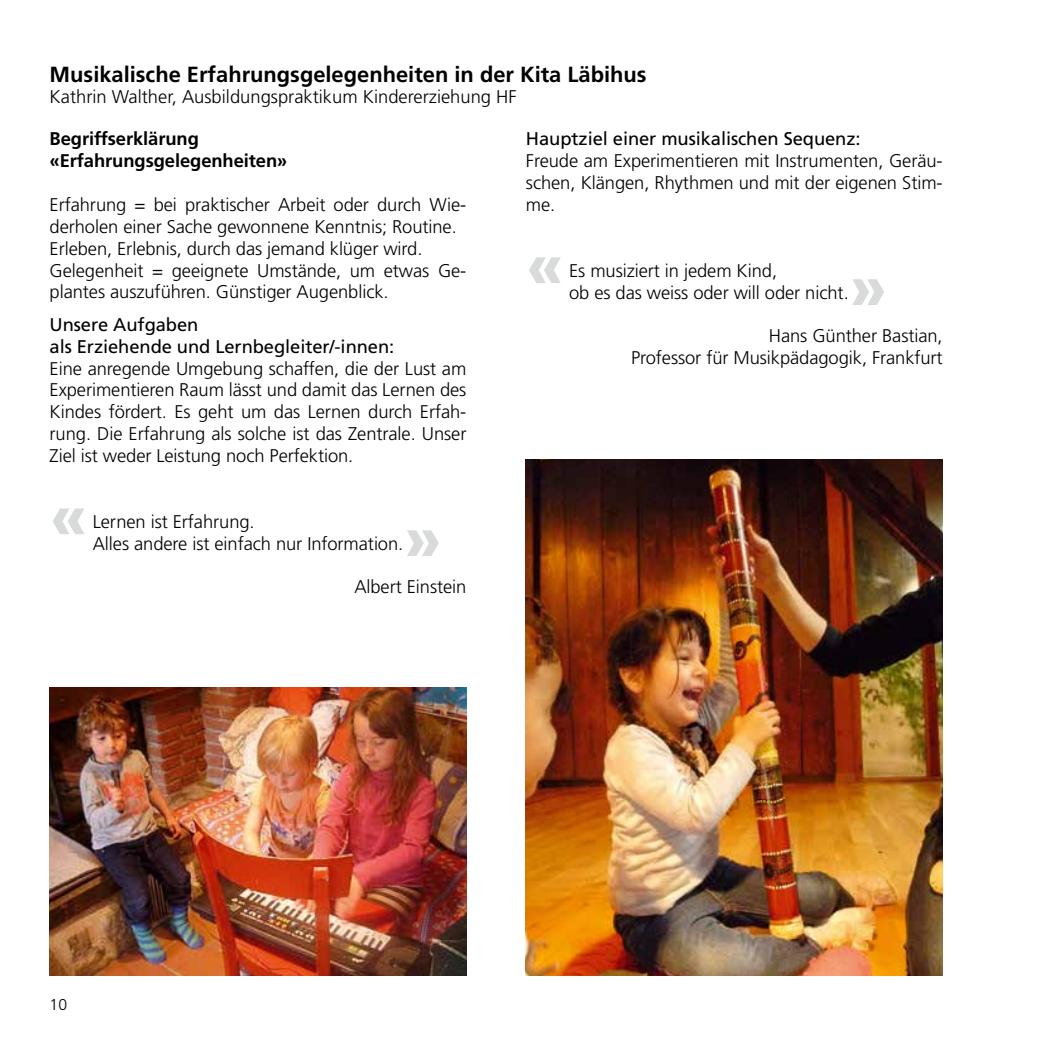
<style>
.page{position:relative;width:1042px;height:1042px;background:#fff}
.page>*{position:absolute;margin:0;border:0;box-sizing:border-box;transform-origin:0 0}
.t1{font:900 63px "Frutiger";color:#d9dada}
.t2{font:700 21.88px "Frutiger";color:#000}
.t3{font:300 18.38px/21.9px "Frutiger";letter-spacing:-.005em;color:#000}
.t4{font:18.38px/21.9px "Frutiger";letter-spacing:-.005em;color:#000}
.t5{font:700 18.38px/21.9px "Frutiger";letter-spacing:-.005em;color:#000}
.t6{font:300 15.75px "Frutiger";color:#000}
</style>
<div class="page">
<img style="left:50px;top:688px;width:416px;height:287px">
<img style="left:526px;top:459px;width:417px;height:516px">
<p class="t2" style="left:50px;top:61px;width:598px">Musikalische Erfahrungsgelegenheiten in der Kita Läbihus</p>
<p class="t3" style="left:50px;top:86px;width:468px">Kathrin Walther, Ausbildungspraktikum Kindererziehung HF</p>
<p class="t5" style="left:50px;top:128px;width:239px">Begriffserklärung «Erfahrungsgelegenheiten»</p>
<p class="t3" style="left:50px;top:194px;width:418px">Erfahrung = bei praktischer Arbeit oder durch Wie&shy;derholen einer Sache gewonnene Kenntnis; Routine.<br>Erleben, Erlebnis, durch das jemand klüger wird.<br>Gelegenheit = geeignete Umstände, um etwas Ge&shy;plantes auszuführen. Günstiger Augenblick.</p>
<p class="t4" style="left:50px;top:313px;width:346px">Unsere Aufgaben<br>als Erziehende und Lernbegleiter/-innen:</p>
<p class="t3" style="left:50px;top:357px;width:418px;text-align:justify">Eine anregende Umgebung schaffen, die der Lust am Experimentieren Raum lässt und damit das Lernen des Kindes fördert. Es geht um das Lernen durch Erfah&shy;rung. Die Erfahrung als solche ist das Zentrale. Unser Ziel ist weder Leistung noch Perfektion.</p>
<h1 class="t1" style="left:50px;top:478px;width:40px">«</h1>
<p class="t3" style="left:93px;top:510px;width:312px">Lernen ist Erfahrung.<br>Alles andere ist einfach nur Information.</p>
<h1 class="t1" style="left:403px;top:500px;width:40px">»</h1>
<p class="t3" style="left:354px;top:576px;width:114px">Albert Einstein</p>
<p class="t4" style="left:526px;top:128px;width:336px">Hauptziel einer musikalischen Sequenz:</p>
<p class="t3" style="left:526px;top:150px;width:418px;text-align:justify">Freude am Experimentieren mit Instrumenten, Geräu&shy;schen, Klängen, Rhythmen und mit der eigenen Stim&shy;me.</p>
<h1 class="t1" style="left:526px;top:227px;width:40px">«</h1>
<p class="t3" style="left:569px;top:259px;width:281px">Es musiziert in jedem Kind,<br>ob es das weiss oder will oder nicht.</p>
<h1 class="t1" style="left:848px;top:249px;width:40px">»</h1>
<p class="t3" style="left:631px;top:325px;width:313px;text-align:right">Hans Günther Bastian,<br>Professor für Musikpädagogik, Frankfurt</p>
<p class="t6" style="left:50px;top:995px;width:19px">10</p>
</div>
